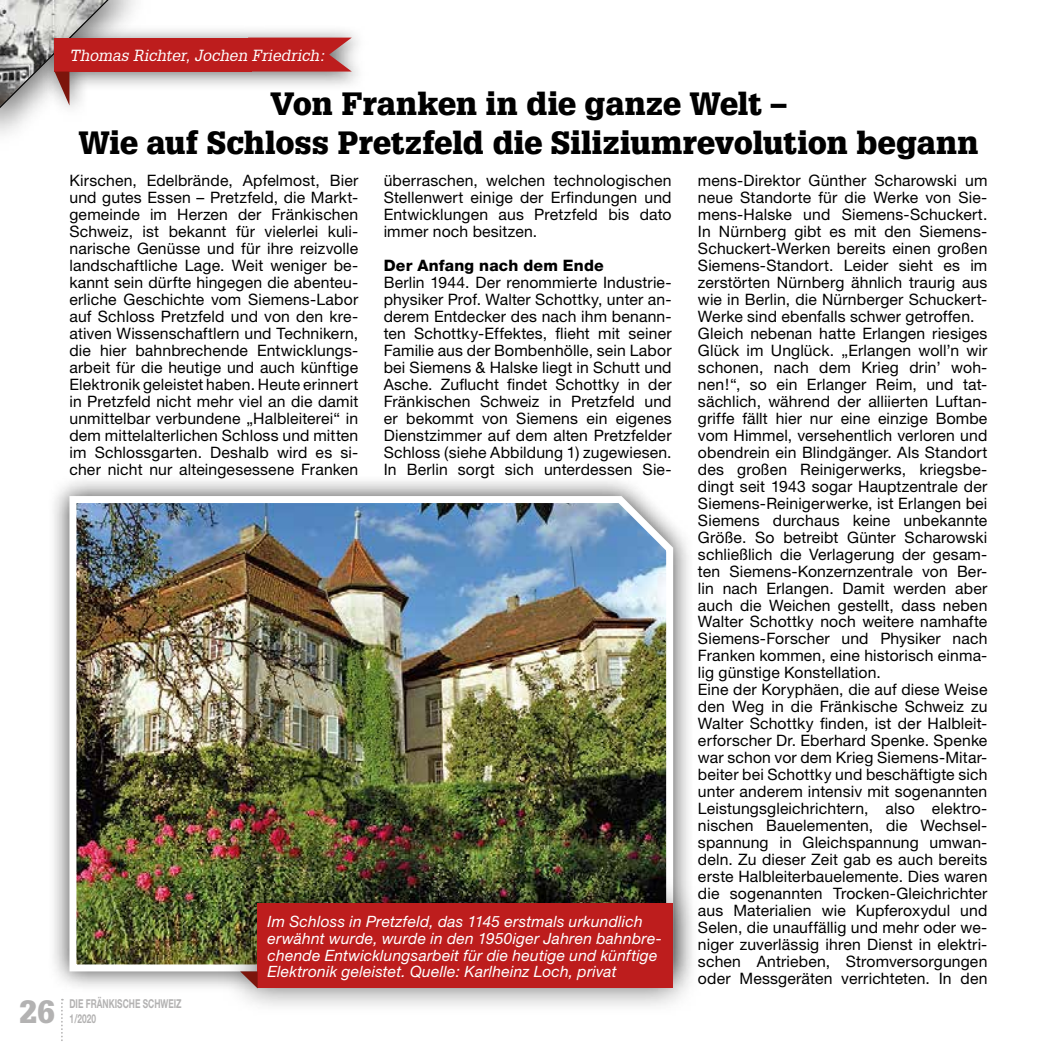
<style>
.page{position:relative;width:1042px;height:1042px;background:#fff}
.page>*{position:absolute;margin:0;border:0;box-sizing:border-box;transform-origin:0 0}
.t1{font:900 31.5px/38.5px "Glypha";letter-spacing:.005em;color:#000;text-align:center}
.t2{font:900 31.5px "Glypha";color:#b3b2b2}
.t3{font:15.75px/17px "Helvetica Neue";letter-spacing:.01em;color:#000;text-align:justify}
.t4{font:italic 15.75px "Glypha";color:#fff}
.t5{font:800 15.75px "Helvetica Neue";letter-spacing:.015em;color:#000}
.t6{font:italic 15.58px/16.8px "Helvetica Neue";letter-spacing:.015em;color:#fff}
.t7{font:700 12.25px/14.7px "Helvetica Neue CE";color:#b3b2b2;scale:.68 1}
</style>
<div class="page">
<svg style="left:61px;top:999px;width:2px;height:42px"></svg>
<div style="left:48px;top:474px;width:647px;height:519px;background:#000;opacity:.75"></div>
<img style="left:66px;top:492px;width:610px;height:483px">
<div style="left:217px;top:875px;width:484px;height:141px;background:#000;opacity:.55"></div>
<div style="left:258px;top:903px;width:415px;height:85px;background:#bd1d1d"></div>
<svg style="left:240px;top:971px;width:18px;height:17px"></svg>
<div style="left:41px;top:24px;width:327px;height:97px;background:#000;opacity:.55"></div>
<div style="left:55px;top:38px;width:197px;height:34px;background:#bd1d1d"></div>
<svg style="left:0;top:0;width:124px;height:123px"></svg>
<svg style="left:252px;top:38px;width:100px;height:34px;background:#be3232"></svg>
<p class="t4" style="left:69px;top:46px;width:257px">Thomas Richter, Jochen Friedrich:</p>
<h1 class="t1" style="left:78px;top:85px;width:901px">Von Franken in die ganze Welt –<br>Wie auf Schloss Pretzfeld die Siliziumrevolution begann</h1>
<p class="t3" style="left:69px;top:171px;width:290px">Kirschen, Edelbrände, Apfelmost, Bier und gutes Essen – Pretzfeld, die Markt&shy;gemeinde im Herzen der Fränkischen Schweiz, ist bekannt für vielerlei kuli&shy;narische Genüsse und für ihre reizvolle landschaftliche Lage. Weit weniger be&shy;kannt sein dürfte hingegen die abenteu&shy;erliche Geschichte vom Siemens-Labor auf Schloss Pretzfeld und von den kre&shy;ativen Wissenschaftlern und Technikern, die hier bahnbrechende Entwicklungs&shy;arbeit für die heutige und auch künftige Elektronik geleistet haben. Heute erinnert in Pretzfeld nicht mehr viel an die damit unmittelbar verbundene „Halbleiterei“ in dem mittelalterlichen Schloss und mitten im Schlossgarten. Deshalb wird es si&shy;cher nicht nur alteingesessene Franken</p>
<p class="t3" style="left:384px;top:172px;width:289px">überraschen, welchen technologischen Stellenwert einige der Erfindungen und Entwicklungen aus Pretzfeld bis dato immer noch besitzen.</p>
<p class="t5" style="left:384px;top:256px;width:222px">Der Anfang nach dem Ende</p>
<p class="t3" style="left:384px;top:273px;width:289px">Berlin 1944. Der renommierte Industrie&shy;physiker Prof. Walter Schottky, unter an&shy;derem Entdecker des nach ihm benann&shy;ten Schottky-Effektes, flieht mit seiner Familie aus der Bombenhölle, sein Labor bei Siemens &amp; Halske liegt in Schutt und Asche. Zuflucht findet Schottky in der Fränkischen Schweiz in Pretzfeld und er bekommt von Siemens ein eigenes Dienstzimmer auf dem alten Pretzfelder Schloss (siehe Abbildung 1) zugewiesen.<br>In Berlin sorgt sich unterdessen Sie-</p>
<h1 class="t2" style="left:19px;top:992px;width:37px">26</h1>
<p class="t7" style="left:69px;top:996px;width:166px">DIE FRÄNKISCHE SCHWEIZ<br>1/2020</p>
<p class="t6" style="left:268px;top:912px;width:396px">Im Schloss in Pretzfeld, das 1145 erstmals urkundlich erwähnt wurde, wurde in den 1950iger Jahren bahnbre&shy;chende Entwicklungsarbeit für die heutige und künftige Elektronik geleistet. Quelle: Karlheinz Loch, privat</p>
<p class="t3" style="left:698px;top:172px;width:291px;text-align:left">mens-Direktor Günther Scharowski um neue Standorte für die Werke von Sie&shy;mens-Halske und Siemens-Schuckert.<br>In Nürnberg gibt es mit den Siemens-Schuckert-Werken bereits einen großen Siemens-Standort. Leider sieht es im zerstörten Nürnberg ähnlich traurig aus wie in Berlin, die Nürnberger Schuckert-Werke sind ebenfalls schwer getroffen.<br>Gleich nebenan hatte Erlangen riesiges Glück im Unglück. „Erlangen woll’n wir schonen, nach dem Krieg drin’ woh&shy;nen!“, so ein Erlanger Reim, und tat&shy;sächlich, während der alliierten Luftan&shy;griffe fällt hier nur eine einzige Bombe vom Himmel, versehentlich verloren und obendrein ein Blindgänger. Als Standort des großen Reinigerwerks, kriegsbe&shy;dingt seit 1943 sogar Hauptzentrale der Siemens-Reinigerwerke, ist Erlangen bei Siemens durchaus keine unbekannte Größe. So betreibt Günter Scharowski schließlich die Verlagerung der gesam&shy;ten Siemens-Konzernzentrale von Ber&shy;lin nach Erlangen. Damit werden aber auch die Weichen gestellt, dass neben Walter Schottky noch weitere namhafte Siemens-Forscher und Physiker nach Franken kommen, eine historisch einma&shy;lig günstige Konstellation.<br>Eine der Koryphäen, die auf diese Weise den Weg in die Fränkische Schweiz zu Walter Schottky finden, ist der Halbleit&shy;erforscher Dr. Eberhard Spenke. Spenke war schon vor dem Krieg Siemens-Mitar&shy;beiter bei Schottky und beschäftigte sich unter anderem intensiv mit sogenannten Leistungsgleichrichtern, also elektro&shy;nischen Bauelementen, die Wechsel&shy;spannung in Gleichspannung umwan&shy;deln. Zu dieser Zeit gab es auch bereits erste Halbleiterbauelemente. Dies waren die sogenannten Trocken-Gleichrichter aus Materialien wie Kupferoxydul und Selen, die unauffällig und mehr oder we&shy;niger zuverlässig ihren Dienst in elektri&shy;schen Antrieben, Stromversorgungen oder Messgeräten verrichteten. In den</p>
</div>
